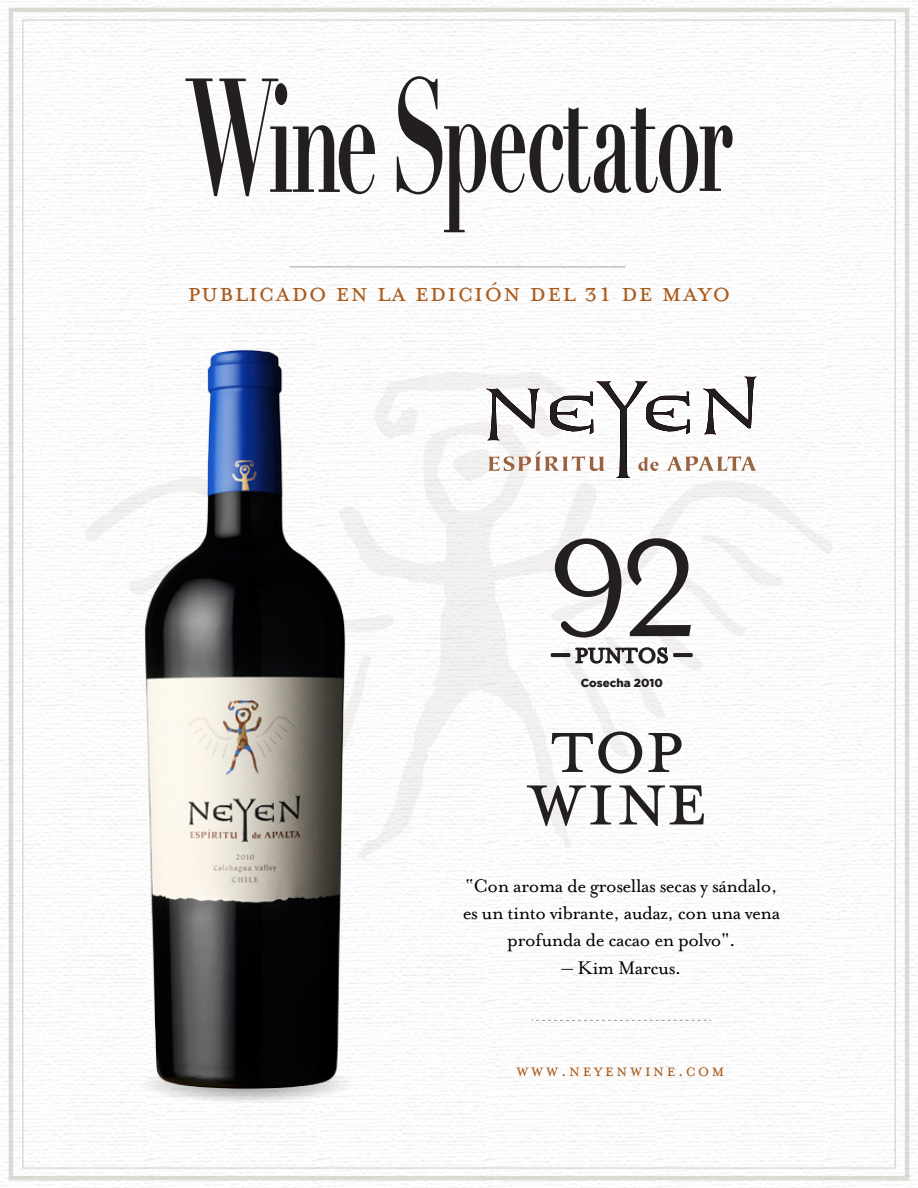
<style>
.page{position:relative;width:918px;height:1188px;background:#fff}
.page>*{position:absolute;margin:0;border:0;box-sizing:border-box;transform-origin:0 0}
.t1{font:90px "Mrs Eaves Small Caps";color:#231f20}
.t2{font:30px "Mrs Eaves Small Caps";letter-spacing:.025em;color:#aa5c1d}
.t3{font:21px/27px "Mrs Eaves Roman";letter-spacing:-.025em;color:#000;text-align:center}
.t4{font:19.5px "Mrs Eaves Small Caps";letter-spacing:.1em;color:#aa5c1d}
.t5{font:900 11.55px "Gotham";color:#231f20}
.s1{font-size:22.5px;color:#231f20}
</style>
<div class="page">
<img style="left:0;top:0;width:918px;height:1188px">
<hr style="left:289px;top:266px;width:337px;height:1px;background:#988b7d">
<svg style="left:85px;top:476px;width:20px;height:156px"></svg>
<svg style="left:380px;top:371px;width:216px;height:488px"></svg>
<svg style="left:97px;top:1051px;width:298px;height:65px"></svg>
<img style="left:105px;top:326px;width:275px;height:773px">
<svg style="left:532px;top:1020px;width:179px;height:1px"></svg>
<svg style="left:185px;top:76px;width:548px;height:156px"></svg>
<svg style="left:486px;top:377px;width:347px;height:380px"></svg>
<h2 class="t2" style="left:187px;top:276px;width:545px">publicado en la edición del 31 de mayo</h2>
<p class="t5" style="left:581px;top:676px;width:84px">Cosecha 2010</p>
<h1 class="t1" style="left:551px;top:699px;width:133px">top</h1>
<h1 class="t1" style="left:527px;top:751px;width:183px">wine</h1>
<p class="t3" style="left:463px;top:872px;width:319px">“Con aroma de grosellas secas y sándalo, es un tinto vibrante, audaz, con una vena profunda de cacao en polvo".</p>
<p class="t3" style="left:561px;top:955px;width:122px"><span class="s1">–</span> Kim Marcus.</p>
<p class="t4" style="left:516px;top:1060px;width:210px">www.neyenwine.com</p>
</div>
